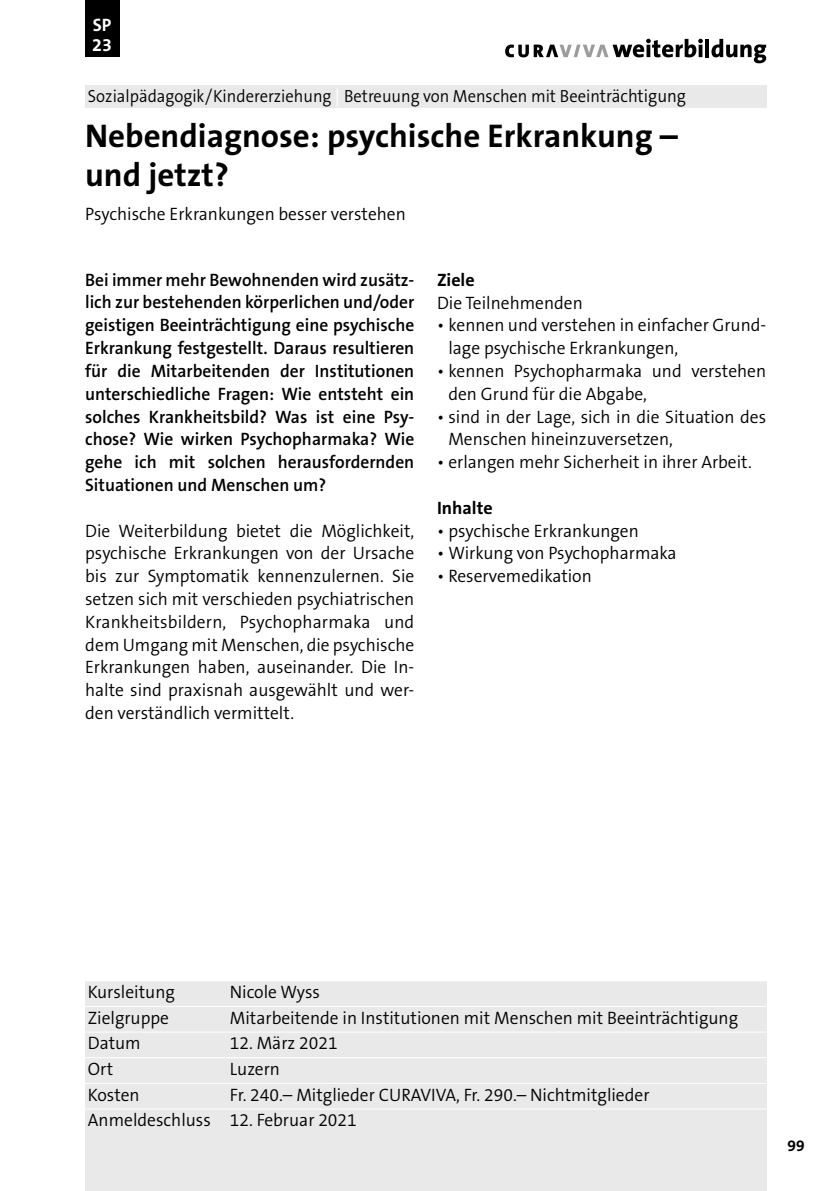
<style>
.page{position:relative;width:823px;height:1191px;background:#fff}
.page>*{position:absolute;margin:0;border:0;box-sizing:border-box;transform-origin:0 0}
.t1{font:700 33px/39.6px "The Sans B7";color:#000}
.t2{font:300 18px/22.8px "The Sans B4";color:#000}
.t3{font:600 18px/22.8px "The Sans B6";color:#000;text-align:justify}
.t4{font:700 18px "The Sans B7";color:#000}
.t5{font:700 18px/20px "The Sans B7";color:#fff}
.t6{font:300 17.6px "The Sans B4";color:#000;scale:.94 1}
.t7{font:700 16px "The Sans B7";color:#000}
.s1{font-family:"The Sans B6";font-weight:600;color:#fff}
.s2{font-size:18px}
</style>
<div class="page">
<hr style="left:705px;top:39px;width:3px;height:18px;background:#000">
<svg style="left:711px;top:39px;width:54px;height:24px"></svg>
<svg style="left:505px;top:39px;width:197px;height:18px"></svg>
<div style="left:85px;top:85px;width:680px;height:23px;background:#e9e9e9"></div>
<div style="left:85px;top:0;width:34px;height:57px;background:#000"></div>
<div style="left:85px;top:982px;width:680px;height:209px;background:#e9e9e9"></div>
<hr style="left:85px;top:1006px;width:680px;height:1px;background:#fff">
<hr style="left:85px;top:1031px;width:680px;height:1px;background:#fff">
<hr style="left:85px;top:1057px;width:680px;height:1px;background:#fff">
<hr style="left:85px;top:1083px;width:680px;height:1px;background:#fff">
<hr style="left:85px;top:1108px;width:680px;height:1px;background:#fff">
<p class="t5" style="left:92px;top:16px;width:21px">SP<br>23</p>
<p class="t6" style="left:88px;top:87px;width:637px">Sozialpädagogik/Kindererziehung <span class="s1">|</span> Betreuung von Menschen mit Beein<span class="s2">trächtigung</span></p>
<h1 class="t1" style="left:85px;top:118px;width:594px">Nebendiagnose: psychische Erkrankung – und jetzt?</h1>
<p class="t2" style="left:85px;top:204px;width:322px">Psychische Erkrankungen besser verstehen</p>
<p class="t3" style="left:85px;top:269px;width:330px">Bei immer mehr Bewohnenden wird zusätz&shy;lich zur bestehenden körperlichen und/oder geistigen Beeinträchtigung eine psychische Erkrankung festgestellt. Daraus resultieren für die Mitarbeitenden der Institutionen unterschiedliche Fragen: Wie entsteht ein solches Krankheitsbild? Was ist eine Psy&shy;chose? Wie wirken Psychopharmaka? Wie gehe ich mit solchen herausfordernden Situationen und Menschen um?</p>
<p class="t2" style="left:85px;top:520px;width:330px;text-align:justify">Die Weiterbildung bietet die Möglichkeit, psychische Erkrankungen von der Ursache bis zur Symptomatik kennenzulernen. Sie setzen sich mit verschieden psychiatrischen Krankheitsbildern, Psychopharmaka und dem Umgang mit Menschen, die psychische Erkrankungen haben, auseinander. Die In&shy;halte sind praxisnah ausgewählt und wer&shy;den verständlich vermittelt.</p>
<p class="t4" style="left:437px;top:270px;width:39px">Ziele</p>
<p class="t2" style="left:437px;top:292px;width:147px">Die Teilnehmenden</p>
<p class="t2" style="left:448px;top:315px;width:319px;text-indent:-11px">• kennen und verstehen in einfacher Grund&shy;lage psychische Erkrankungen,</p>
<p class="t2" style="left:448px;top:360px;width:319px;text-indent:-11px">• kennen Psychopharmaka und verstehen den Grund für die Abgabe,</p>
<p class="t2" style="left:448px;top:406px;width:319px;text-indent:-11px">• sind in der Lage, sich in die Situation des<br>Menschen hineinzuversetzen,</p>
<p class="t2" style="left:437px;top:452px;width:316px">• erlangen mehr Sicherheit in ihrer Arbeit.</p>
<p class="t4" style="left:437px;top:498px;width:57px">Inhalte</p>
<p class="t2" style="left:437px;top:520px;width:203px">• psychische Erkrankungen</p>
<p class="t2" style="left:437px;top:543px;width:241px">• Wirkung von Psychopharmaka</p>
<p class="t2" style="left:437px;top:566px;width:156px">• Reservemedikation</p>
<p class="t2" style="left:88px;top:981px;width:88px">Kursleitung</p>
<p class="t2" style="left:230px;top:981px;width:92px">Nicole Wyss</p>
<p class="t2" style="left:88px;top:1007px;width:82px">Zielgruppe</p>
<p class="t2" style="left:230px;top:1007px;width:509px">Mitarbeitende in Institutionen mit Menschen mit Beeinträchtigung</p>
<p class="t2" style="left:88px;top:1033px;width:54px">Datum</p>
<p class="t2" style="left:230px;top:1033px;width:109px">12. März 2021</p>
<p class="t2" style="left:88px;top:1058px;width:27px">Ort</p>
<p class="t2" style="left:230px;top:1058px;width:52px">Luzern</p>
<p class="t2" style="left:88px;top:1084px;width:53px">Kosten</p>
<p class="t2" style="left:88px;top:1083px;width:562px;line-height:25.6px;text-indent:142px">Fr. 240.– Mitglieder CURAVIVA, Fr. 290.– Nichtmitglieder<br>Anmeldeschluss 12. Februar 2021</p>
<p class="t7" style="left:787px;top:1137px;width:19px">99</p>
</div>
